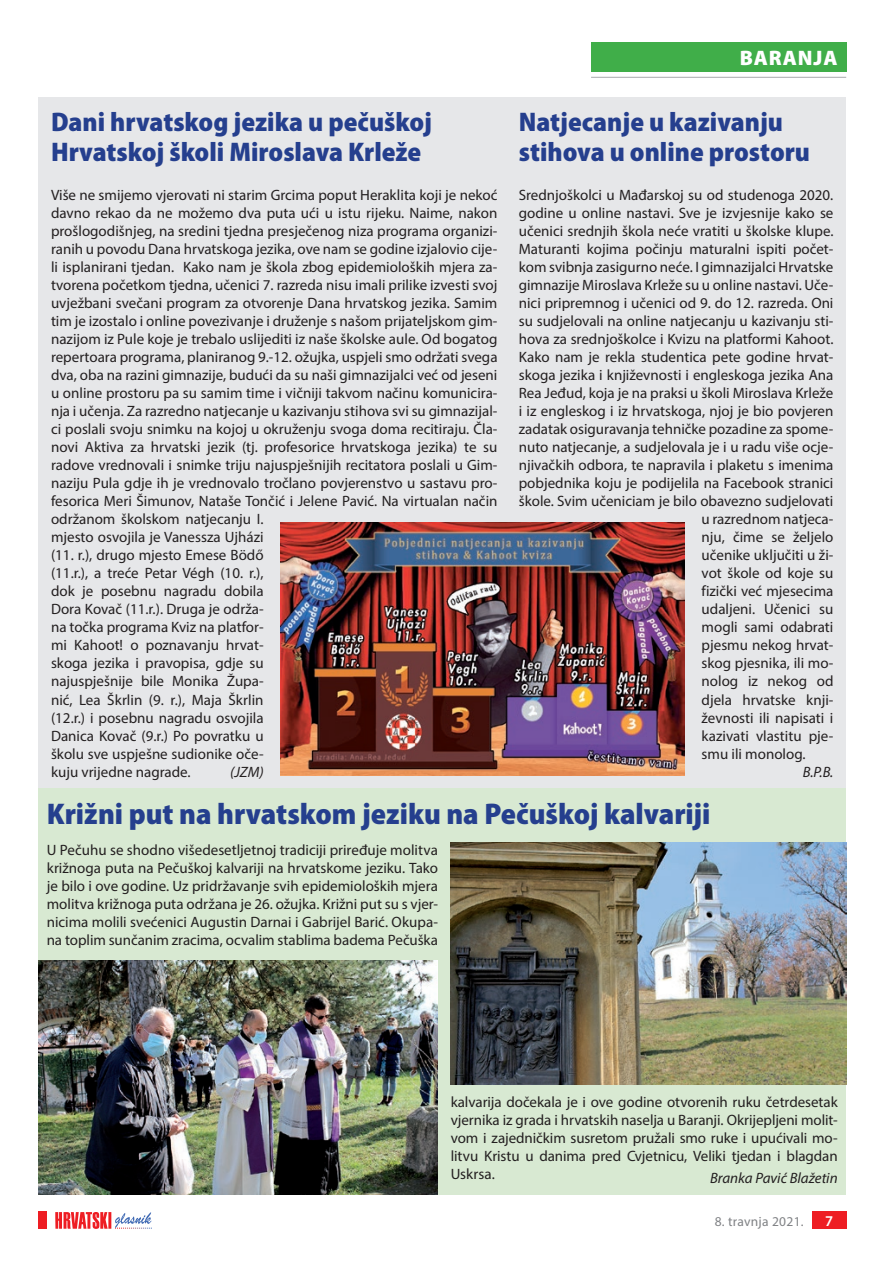
<style>
.page{position:relative;width:893px;height:1263px;background:#fff}
.page>*{position:absolute;margin:0;border:0;box-sizing:border-box;transform-origin:0 0}
.t1{font:900 semi-condensed 30px "Myriad Pro";color:#253f8e}
.t2{font:900 semi-condensed 27px/30px "Myriad Pro";color:#253f8e}
.t3{font:900 21px "Myriad Pro";letter-spacing:.04em;color:#fff}
.t4{font:15px/18px "Myriad Pro";color:#231f20;text-align:justify}
.t5{font:italic 15px "Myriad Pro";color:#231f20}
.t6{font:600 15px "Myriad Pro";color:#fff}
.t7{font:13.5px "Myriad Pro";letter-spacing:.02em;color:#808285}
</style>
<div class="page">
<div style="left:812px;top:1212px;width:34px;height:17px;background:#ee1d23"></div>
<svg style="left:55px;top:1212px;width:97px;height:17px"></svg>
<div style="left:38px;top:1212px;width:9px;height:17px;background:#ee1d23"></div>
<div style="left:591px;top:43px;width:255px;height:29px;background:#40ae49"></div>
<hr style="left:591px;top:77px;width:255px;height:1px;background:#a8a9ad">
<div style="left:38px;top:98px;width:808px;height:693px;background:#e6e7e9"></div>
<img style="left:281px;top:523px;width:404px;height:252px">
<div style="left:38px;top:789px;width:808px;height:406px;background:#d8e9d2"></div>
<img style="left:38px;top:961px;width:400px;height:234px">
<img style="left:451px;top:842px;width:395px;height:242px">
<h3 class="t3" style="left:740px;top:44px;width:99px">BARANJA</h3>
<h2 class="t2" style="left:519px;top:106px;width:293px">Natjecanje u kazivanju stihova u online prostoru</h2>
<p class="t4" style="left:519px;top:186px;width:316px">Srednjoškolci u Mađarskoj su od studenoga 2020.</p>
<p class="t4" style="left:519px;top:204px;width:316px">godine u online nastavi. Sve je izvjesnije kako se</p>
<p class="t4" style="left:519px;top:222px;width:316px">učenici srednjih škola neće vratiti u školske klupe.</p>
<p class="t4" style="left:519px;top:240px;width:316px">Maturanti kojima počinju maturalni ispiti počet-</p>
<p class="t4" style="left:519px;top:258px;width:316px">kom svibnja zasigurno neće. I gimnazijalci Hrvatske</p>
<p class="t4" style="left:519px;top:276px;width:316px">gimnazije Miroslava Krleže su u online nastavi. Uče-</p>
<p class="t4" style="left:519px;top:294px;width:316px">nici pripremnog i učenici od 9. do 12. razreda. Oni</p>
<p class="t4" style="left:519px;top:312px;width:316px">su sudjelovali na online natjecanju u kazivanju sti-</p>
<p class="t4" style="left:519px;top:330px;width:316px">hova za srednjoškolce i Kvizu na platformi Kahoot.</p>
<p class="t4" style="left:519px;top:348px;width:316px">Kako nam je rekla studentica pete godine hrvat-</p>
<p class="t4" style="left:519px;top:366px;width:316px">skoga jezika i književnosti i engleskoga jezika Ana</p>
<p class="t4" style="left:519px;top:384px;width:316px">Rea Jeđud, koja je na praksi u školi Miroslava Krleže</p>
<p class="t4" style="left:519px;top:402px;width:316px">i iz engleskog i iz hrvatskoga, njoj je bio povjeren</p>
<p class="t4" style="left:519px;top:420px;width:316px">zadatak osiguravanja tehničke pozadine za spome-</p>
<p class="t4" style="left:519px;top:438px;width:316px">nuto natjecanje, a sudjelovala je i u radu više ocje-</p>
<p class="t4" style="left:519px;top:456px;width:316px">njivačkih odbora, te napravila i plaketu s imenima</p>
<p class="t4" style="left:519px;top:474px;width:316px">pobjednika koju je podijelila na Facebook stranici</p>
<p class="t4" style="left:519px;top:492px;width:316px">škole. Svim učeniciam je bilo obavezno sudjelovati</p>
<p class="t4" style="left:702px;top:510px;width:133px">u razrednom natjeca-</p>
<p class="t4" style="left:702px;top:528px;width:133px">nju, čime se željelo</p>
<p class="t4" style="left:702px;top:546px;width:133px">učenike uključiti u ži-</p>
<p class="t4" style="left:702px;top:564px;width:133px">vot škole od koje su</p>
<p class="t4" style="left:702px;top:582px;width:133px">fizički već mjesecima</p>
<p class="t4" style="left:702px;top:600px;width:133px">udaljeni. Učenici su</p>
<p class="t4" style="left:702px;top:618px;width:133px">mogli sami odabrati</p>
<p class="t4" style="left:702px;top:636px;width:133px">pjesmu nekog hrvat-</p>
<p class="t4" style="left:702px;top:654px;width:133px">skog pjesnika, ili mo-</p>
<p class="t4" style="left:702px;top:672px;width:133px">nolog iz nekog od</p>
<p class="t4" style="left:702px;top:690px;width:133px">djela hrvatske knji-</p>
<p class="t4" style="left:702px;top:708px;width:133px">ževnosti ili napisati i</p>
<p class="t4" style="left:702px;top:726px;width:133px">kazivati vlastitu pje-</p>
<p class="t4" style="left:702px;top:744px;width:105px">smu ili monolog.</p>
<p class="t5" style="left:803px;top:762px;width:32px">B.P.B.</p>
<h1 class="t1" style="left:47px;top:794px;width:665px">Križni put na hrvatskom jeziku na Pečuškoj kalvariji</h1>
<p class="t4" style="left:47px;top:840px;width:393px">U Pečuhu se shodno višedesetljetnoj tradiciji priređuje molitva križnoga puta na Pečuškoj kalvariji na hrvatskome jeziku. Tako je bilo i ove godine. Uz pridržavanje svih epidemioloških mjera molitva križnoga puta održana je 26. ožujka. Križni put su s vjer&shy;nicima molili svećenici Augustin Darnai i Gabrijel Barić. Okupa&shy;na toplim sunčanim zracima, ocvalim stablima badema Pečuška</p>
<h2 class="t2" style="left:51px;top:106px;width:383px">Dani hrvatskog jezika u pečuškoj<br>Hrvatskoj školi Miroslava Krleže</h2>
<p class="t4" style="left:51px;top:186px;width:448px;text-align:left">Više ne smijemo vjerovati ni starim Grcima poput Heraklita koji je nekoć davno rekao da ne možemo dva puta ući u istu rijeku. Naime, nakon prošlogodišnjeg, na sredini tjedna presječenog niza programa organizi&shy;ranih u povodu Dana hrvatskoga jezika, ove nam se godine izjalovio cije&shy;li isplanirani tjedan. Kako nam je škola zbog epidemioloških mjera za&shy;tvorena početkom tjedna, učenici 7. razreda nisu imali prilike izvesti svoj uvježbani svečani program za otvorenje Dana hrvatskog jezika. Samim tim je izostalo i online povezivanje i druženje s našom prijateljskom gim&shy;nazijom iz Pule koje je trebalo uslijediti iz naše školske aule. Od bogatog repertoara programa, planiranog 9.-12. ožujka, uspjeli smo održati svega dva, oba na razini gimnazije, budući da su naši gimnazijalci već od jeseni u online prostoru pa su samim time i vičniji takvom načinu komunicira&shy;nja i učenja. Za razredno natjecanje u kazivanju stihova svi su gimnazijal&shy;ci poslali svoju snimku na kojoj u okruženju svoga doma recitiraju. Čla&shy;novi Aktiva za hrvatski jezik (tj. profesorice hrvatskoga jezika) te su radove vrednovali i snimke triju najuspješnijih recitatora poslali u Gim&shy;naziju Pula gdje ih je vrednovalo tročlano povjerenstvo u sastavu pro&shy;fesorica Meri Šimunov, Nataše Tončić i Jelene Pavić. Na virtualan način održanom školskom natjecanju I.<br>mjesto osvojila je Vanessza Ujházi<br>(11. r.), drugo mjesto Emese Bödő<br>(11.r.), a treće Petar Végh (10. r.),<br>dok je posebnu nagradu dobila<br>Dora Kovač (11.r.). Druga je održa-<br>na točka programa Kviz na platfor-<br>mi Kahoot! o poznavanju hrvat-<br>skoga jezika i pravopisa, gdje su<br>najuspješnije bile Monika Župa-<br>nić, Lea Škrlin (9. r.), Maja Škrlin<br>(12.r.) i posebnu nagradu osvojila<br>Danica Kovač (9.r.) Po povratku u<br>školu sve uspješne sudionike oče-<br>kuju vrijedne nagrade.</p>
<p class="t5" style="left:230px;top:762px;width:35px">(JZM)</p>
<p class="t4" style="left:451px;top:1092px;width:388px">kalvarija dočekala je i ove godine otvorenih ruku četrdesetak vjernika iz grada i hrvatskih naselja u Baranji. Okrijepljeni molit&shy;vom i zajedničkim susretom pružali smo ruke i upućivali mo&shy;litvu Kristu u danima pred Cvjetnicu, Veliki tjedan i blagdan Uskrsa.</p>
<p class="t5" style="left:710px;top:1169px;width:129px">Branka Pavić Blažetin</p>
<p class="t7" style="left:715px;top:1213px;width:90px">8. travnja 2021.</p>
<p class="t6" style="left:825px;top:1211px;width:10px">7</p>
</div>
